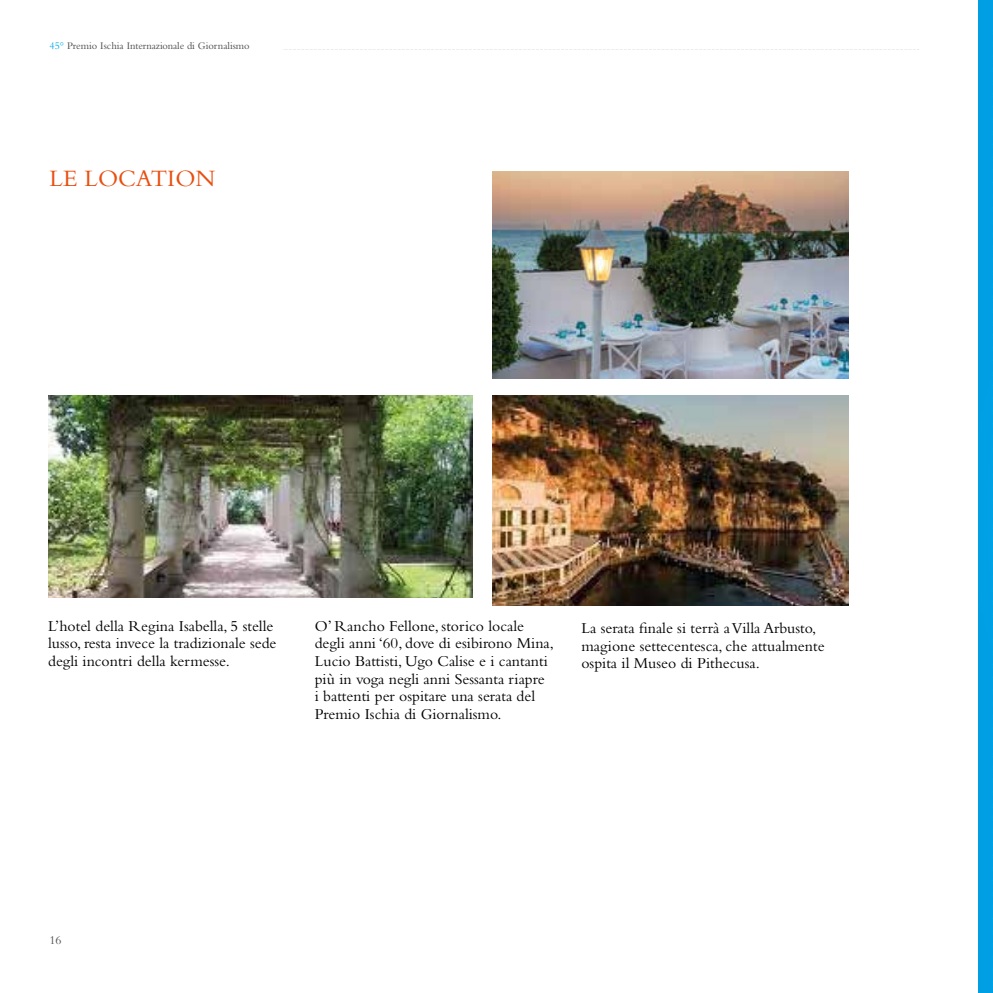
<style>
.page{position:relative;width:993px;height:993px;background:#fff}
.page>*{position:absolute;margin:0;border:0;box-sizing:border-box;transform-origin:0 0}
.t1{font:24.5px "Bembo Std";color:#e94e0f}
.t2{font:15.75px/17.5px "Bembo Std";color:#000}
.t3{font:12.25px "Bembo Std";color:#4a4a49}
.t4{font:10.5px "Bembo Std";color:#4a4a49}
.s1{color:#00ace9}
</style>
<div class="page">
<svg style="left:284px;top:49px;width:634px;height:1px"></svg>
<img style="left:492px;top:395px;width:355px;height:210px">
<img style="left:492px;top:171px;width:355px;height:207px">
<img style="left:48px;top:395px;width:424px;height:202px">
<div style="left:978px;top:0;width:14px;height:992px;background:#009fe3"></div>
<p class="t4" style="left:50px;top:39px;width:201px"><span class="s1">45°</span> Premio Ischia Internazionale di Giornalismo</p>
<h1 class="t1" style="left:50px;top:164px;width:167px">LE LOCATION</h1>
<p class="t2" style="left:48px;top:616px;width:230px">L’hotel della Regina Isabella, 5 stelle lusso, resta invece la tradizionale sede degli incontri della kermesse.</p>
<p class="t2" style="left:314px;top:616px;width:240px">O’ Rancho Fellone, storico locale degli anni ‘60, dove di esibirono Mina, Lucio Battisti, Ugo Calise e i cantanti più in voga negli anni Sessanta riapre<br>i battenti per ospitare una serata del Premio Ischia di Giornalismo.</p>
<p class="t2" style="left:581px;top:619px;width:244px">La serata finale si terrà a Villa Arbusto, magione settecentesca, che attualmente ospita il Museo di Pithecusa.</p>
<p class="t3" style="left:50px;top:933px;width:14px">16</p>
</div>
